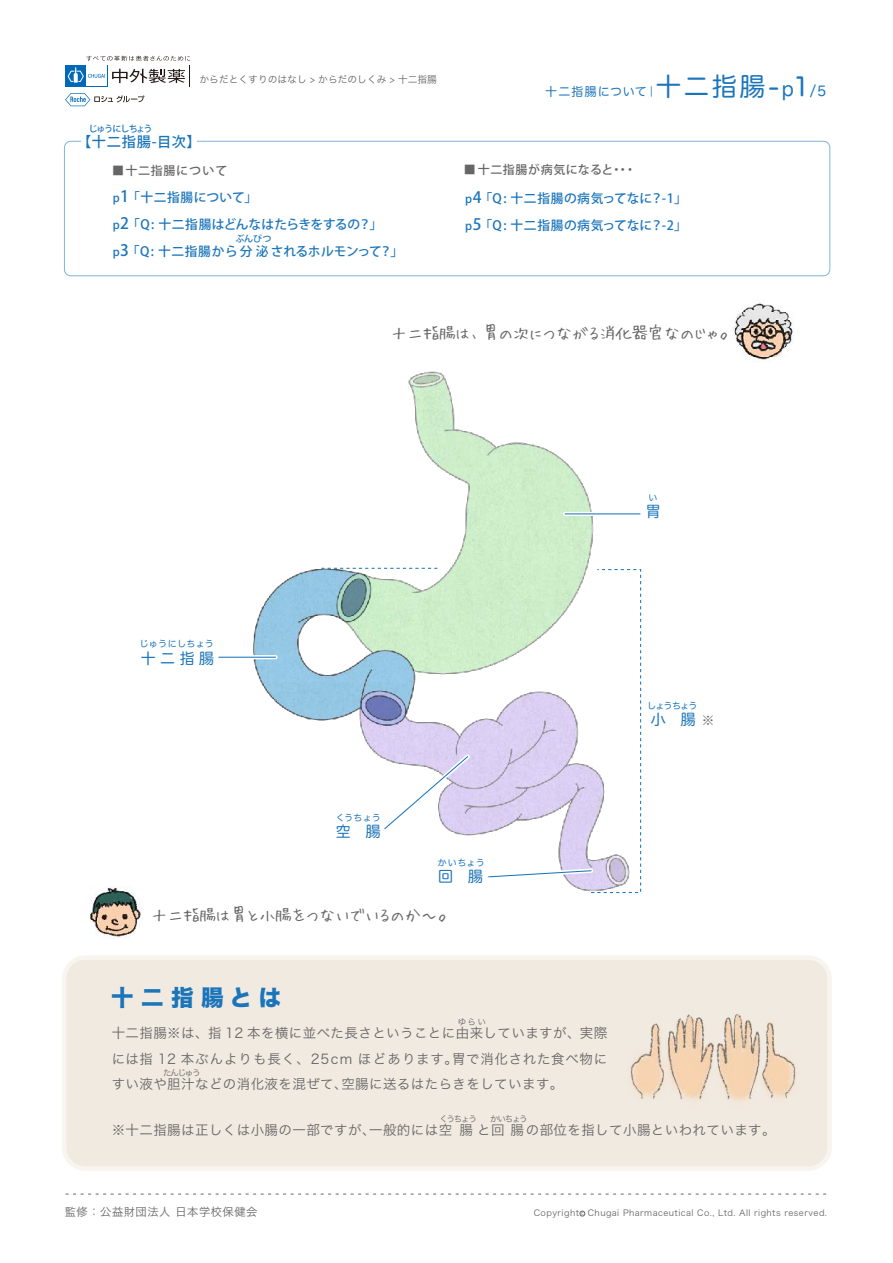
<style>
.page{position:relative;width:893px;height:1263px;background:#fff}
.page>*{position:absolute;margin:0;border:0;box-sizing:border-box;transform-origin:0 0}
.t1{font:22.5px "Hira Kaku Std N W8";letter-spacing:.33em;color:#1b75bb}
.t2{font:16.5px "Hui Font P";letter-spacing:-.025em;color:#666}
.t3{font:15px "Hira Maru Pro W4";color:#1b75bb}
.t4{font:500 14.25px "Koz Go Pro";letter-spacing:.05em;color:#1b75bb}
.t5{font:13.5px/25.5px "Hira Kaku Pro W3";letter-spacing:.03em;color:#666;text-align:justify}
.t6{font:500 12.75px/27.2px "Koz Go Pro";letter-spacing:.03em;color:#1b75bb}
.t7{font:500 12.75px "Koz Go Pro";letter-spacing:-.01em;color:#1b75bb}
.t8{font:12.6px "Hira Kaku Pro W3";color:#666}
.t9{font:500 12px "Koz Go Pro";letter-spacing:.05em;color:#666}
.t10{font:12px "Hira Maru Pro W4";letter-spacing:.075em;color:#1b75bb}
.t11{font:11.25px "Hira Kaku Pro W3";letter-spacing:.05em;color:#666}
.t12{font:9.75px "Hira Kaku Pro W3";color:#666}
.t13{font:9px "Hira Maru Pro W4";letter-spacing:.01em;color:#1b75bb}
.t14{font:500 9px "Koz Go Pro";letter-spacing:-.095em;color:#1b75bb}
.t15{font:9px "Hira Maru Pro W4";letter-spacing:.035em;color:#1b75bb}
.t16{font:8.55px "Hira Kaku Pro W3";letter-spacing:.05em;color:#666}
.s1{font-family:"Hira Maru Pro N W4";font-size:25.5px}
.s2{font-family:"Hira Maru Pro N W4";font-size:19.5px}
.s3{font-size:13.5px}
.s4{font-size:11.4px}
.s5{font-size:15.6px}
.s6{font-size:5.4px}
</style>
<div class="page">
<div style="left:64px;top:957px;width:765px;height:211px;background:#f1eae0;border-radius:21px"></div>
<div style="left:62px;top:955px;width:770px;height:216px;border:4px solid #f8f5f0;border-radius:21px"></div>
<img style="left:732px;top:303px;width:61px;height:57px">
<img style="left:630px;top:1014px;width:166px;height:88px">
<div style="left:64px;top:141px;width:766px;height:135px;border:1px solid #80b4db;border-radius:6px"></div>
<div style="left:81px;top:131px;width:116px;height:20px;background:#fff"></div>
<img style="left:90px;top:887px;width:51px;height:50px">
<img style="left:253px;top:371px;width:388px;height:523px">
<svg style="left:565px;top:512px;width:75px;height:4px"></svg>
<svg style="left:219px;top:655px;width:57px;height:4px"></svg>
<hr style="left:565px;top:513px;width:75px;height:1px;background:#1b75bb">
<hr style="left:219px;top:657px;width:57px;height:1px;background:#1b75bb">
<svg style="left:379px;top:751px;width:95px;height:84px"></svg>
<svg style="left:484px;top:568px;width:158px;height:325px"></svg>
<svg style="left:321px;top:568px;width:116px;height:1px"></svg>
<svg style="left:66px;top:1193px;width:761px;height:1px"></svg>
<div style="left:65px;top:65px;width:42px;height:22px;background:#0068b7"></div>
<svg style="left:65px;top:93px;width:79px;height:13px"></svg>
<svg style="left:68px;top:56px;width:123px;height:31px"></svg>
<svg style="left:580px;top:1211px;width:5px;height:5px"></svg>
<p class="t12" style="left:200px;top:70px;width:239px">からだとくすりのはなし &gt; からだのしくみ &gt; 十二指腸</p>
<p class="t14" style="left:88px;top:123px;width:65px">じゅうにしちょう</p>
<p class="t4" style="left:77px;top:132px;width:125px">【十二指腸-目次】</p>
<p class="t10" style="left:545px;top:81px;width:283px">十二指腸について｜<span class="s1">十二指腸-</span><span class="s2">p</span><span class="s1">1</span><span class="s3">/5</span></p>
<p class="t9" style="left:112px;top:162px;width:117px">■十二指腸について</p>
<p class="t9" style="left:464px;top:162px;width:174px">■十二指腸が病気になると・・・</p>
<p class="t6" style="left:113px;top:184px;width:146px"><span class="s4">p</span><span class="s5">1</span>「十二指腸について」</p>
<p class="t7" style="left:113px;top:216px;width:271px"><span class="s4">p</span><span class="s5">2</span>「Q: 十二指腸はどんなはたらきをするの？」</p>
<p class="t14" style="left:235px;top:233px;width:38px">ぶんぴつ</p>
<p class="t6" style="left:113px;top:238px;width:292px"><span class="s4">p</span><span class="s5">3</span>「Q: 十二指腸から分泌されるホルモンって？」</p>
<p class="t6" style="left:465px;top:185px;width:223px"><span class="s4">p</span><span class="s5">4</span>「Q: 十二指腸の病気ってなに？-1」<span class="s4">p</span><span class="s5">5</span>「Q: 十二指腸の病気ってなに？-2」</p>
<p class="t2" style="left:391px;top:322px;width:345px">十二指腸は、胃の次につながる消化器官なのじゃ。</p>
<p class="t13" style="left:648px;top:490px;width:10px">い</p>
<p class="t15" style="left:139px;top:636px;width:76px">じゅうにしちょう</p>
<p class="t3" style="left:141px;top:645px;width:75px">十二指腸</p>
<p class="t13" style="left:336px;top:810px;width:46px">くうちょう</p>
<p class="t3" style="left:336px;top:819px;width:46px">空 腸</p>
<p class="t13" style="left:438px;top:855px;width:48px">かいちょう</p>
<p class="t3" style="left:438px;top:864px;width:46px">回 腸</p>
<p class="t2" style="left:151px;top:904px;width:303px">十二指腸は胃と小腸をつないでいるのか〜。</p>
<p class="t3" style="left:646px;top:499px;width:16px">胃</p>
<p class="t13" style="left:647px;top:697px;width:52px">しょうちょう</p>
<p class="t3" style="left:651px;top:706px;width:46px">小 腸</p>
<p class="t8" style="left:702px;top:709px;width:14px">※</p>
<h1 class="t1" style="left:111px;top:985px;width:171px">十二指腸とは</h1>
<p class="t5" style="left:112px;top:1019px;width:497px">十二指腸※は、指 12 本を横に並べた長さということに由来していますが、実際には指 12 本ぶんよりも長く、25cm ほどあります。胃で消化された食べ物にすい液や胆汁などの消化液を混ぜて、空腸に送るはたらきをしています。</p>
<p class="t5" style="left:112px;top:1116px;width:665px">※十二指腸は正しくは小腸の一部ですが、一般的には空腸と回腸の部位を指して小腸といわれています。</p>
<p class="t16" style="left:112px;top:1065px;width:90px">　　　　　　　たんじゅう</p>
<p class="t11" style="left:65px;top:1202px;width:194px">監修：公益財団法人 日本学校保健会</p>
<p class="t16" style="left:534px;top:1205px;width:295px">Copyright <span class="s6">c</span> Chugai Pharmaceutical Co., Ltd. All rights reserved.</p>
</div>
